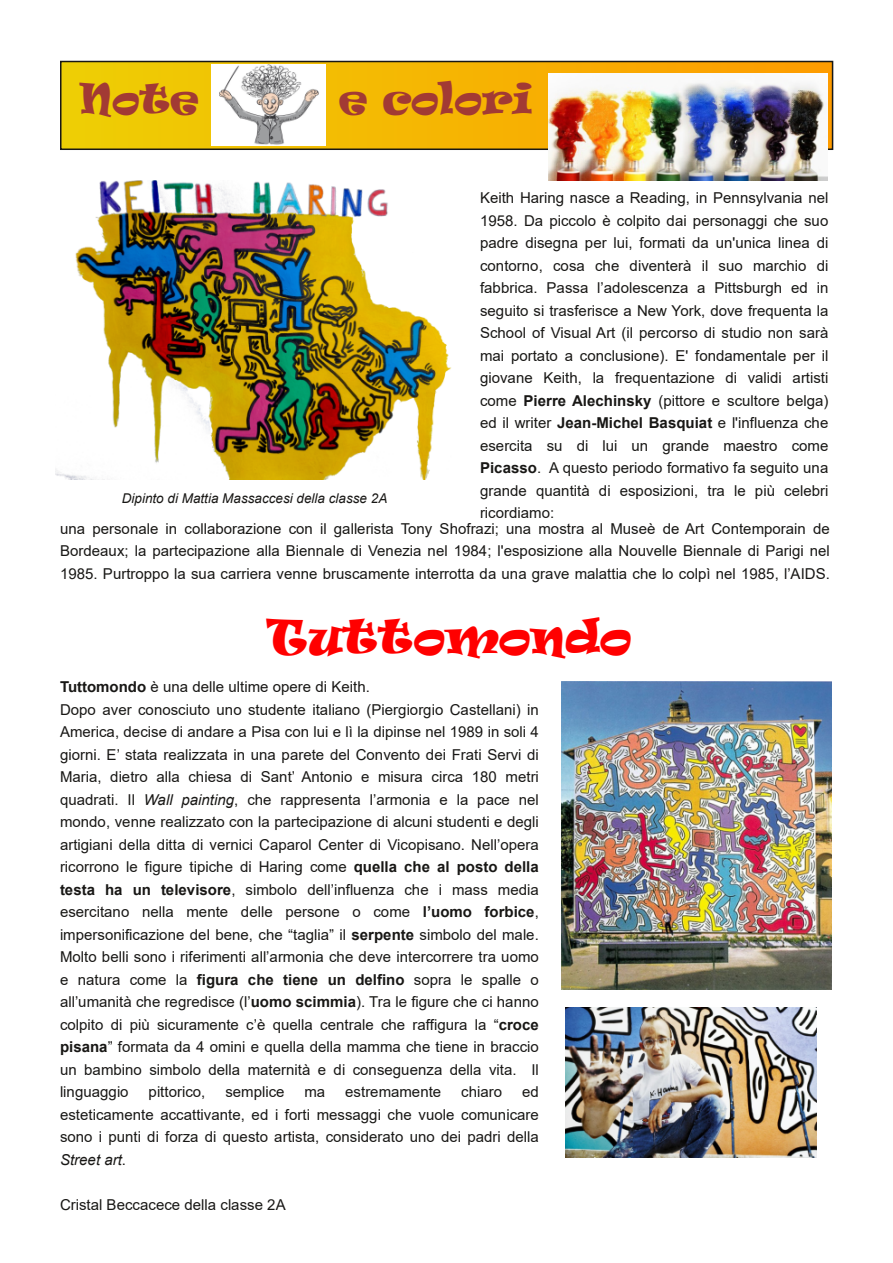
<style>
.page{position:relative;width:893px;height:1263px;background:#fff}
.page>*{position:absolute;margin:0;border:0;box-sizing:border-box;transform-origin:0 0}
.t1{font:45px "Ravie";color:#f00}
.t2{font:39px "Ravie";color:#a23a34}
.t3{font:15px/22.5px "Arial";letter-spacing:.005em;color:#181715;text-align:justify}
.t4{font:italic 13.5px "Arial";color:#181715}
.s1{font-weight:700}
.s2{font-style:italic}
</style>
<div class="page">
<svg style="left:63px;top:64px;width:767px;height:83px;background:#f3bc06"></svg>
<div style="left:60px;top:61px;width:773px;height:89px;border:2px solid #181715"></div>
<img style="left:211px;top:65px;width:114px;height:80px">
<img style="left:549px;top:73px;width:278px;height:107px">
<img style="left:561px;top:681px;width:270px;height:308px">
<img style="left:566px;top:1007px;width:250px;height:150px">
<img style="left:56px;top:180px;width:395px;height:300px">
<h2 class="t2" style="left:80px;top:82px;width:120px">Note</h2>
<h2 class="t2" style="left:339px;top:82px;width:194px">e colori</h2>
<p class="t4" style="left:122px;top:490px;width:267px">Dipinto di Mattia Massaccesi della classe 2A</p>
<p class="t3" style="left:480px;top:187px;width:350px">Keith Haring nasce a Reading, in Pennsylvania nel 1958. Da piccolo è colpito dai personaggi che suo padre disegna per lui, formati da un'unica linea di contorno, cosa che diventerà il suo marchio di fabbrica. Passa l’adolescenza a Pittsburgh ed in seguito si trasferisce a New York, dove frequenta la School of Visual Art (il percorso di studio non sarà mai portato a conclusione). E' fondamentale per il giovane Keith, la frequentazione di validi artisti come <span class="s1">Pierre Alechinsky</span> (pittore e scultore belga) ed il writer <span class="s1">Jean-Michel Basquiat</span> e l'influenza che esercita su di lui un grande maestro come <span class="s1">Picasso</span>. A questo periodo formativo fa seguito una grande quantità di esposizioni, tra le più celebri ricordiamo:</p>
<p class="t3" style="left:60px;top:517px;width:771px">una personale in collaborazione con il gallerista Tony Shofrazi; una mostra al Museè de Art Contemporain de Bordeaux; la partecipazione alla Biennale di Venezia nel 1984; l'esposizione alla Nouvelle Biennale di Parigi nel 1985. Purtroppo la sua carriera venne bruscamente interrotta da una grave malattia che lo colpì nel 1985, l’AIDS.</p>
<h1 class="t1" style="left:268px;top:617px;width:365px">Tuttomondo</h1>
<p class="t3" style="left:60px;top:676px;width:480px;text-align:left"><span class="s1">Tuttomondo</span> è una delle ultime opere di Keith.<br>Dopo aver conosciuto uno studente italiano (Piergiorgio Castellani) in America, decise di andare a Pisa con lui e lì la dipinse nel 1989 in soli 4 giorni. E’ stata realizzata in una parete del Convento dei Frati Servi di Maria, dietro alla chiesa di Sant’ Antonio e misura circa 180 metri quadrati. Il <span class="s2">Wall painting</span>, che rappresenta l’armonia e la pace nel mondo, venne realizzato con la partecipazione di alcuni studenti e degli artigiani della ditta di vernici Caparol Center di Vicopisano. Nell’opera ricorrono le figure tipiche di Haring come <span class="s1">quella che al posto della testa ha un televisore</span>, simbolo dell’influenza che i mass media esercitano nella mente delle persone o come <span class="s1">l’uomo forbice</span>, impersonificazione del bene, che “taglia” il <span class="s1">serpente</span> simbolo del male.<br>Molto belli sono i riferimenti all’armonia che deve intercorrere tra uomo e natura come la <span class="s1">figura che tiene un delfino</span> sopra le spalle o all’umanità che regredisce (l’<span class="s1">uomo scimmia</span>). Tra le figure che ci hanno colpito di più sicuramente c’è quella centrale che raffigura la “<span class="s1">croce pisana</span>” formata da 4 omini e quella della mamma che tiene in braccio un bambino simbolo della maternità e di conseguenza della vita. Il linguaggio</p>
<p class="t3" style="left:60px;top:1081px;width:480px;text-indent:462px">ed esteticamente accattivante, ed i forti messaggi che vuole comunicare sono i punti di forza di questo artista, considerato uno dei padri della <span class="s2">Street art</span>.</p>
<p class="t3" style="left:60px;top:1193px;width:227px">Cristal Beccacece della classe 2A</p>
<p class="t3" style="left:149px;top:1081px;width:58px">pittorico,</p>
<p class="t3" style="left:225px;top:1081px;width:61px">semplice</p>
<p class="t3" style="left:304px;top:1081px;width:22px">ma</p>
<p class="t3" style="left:345px;top:1081px;width:98px">estremamente</p>
<p class="t3" style="left:461px;top:1081px;width:42px">chiaro</p>
</div>
